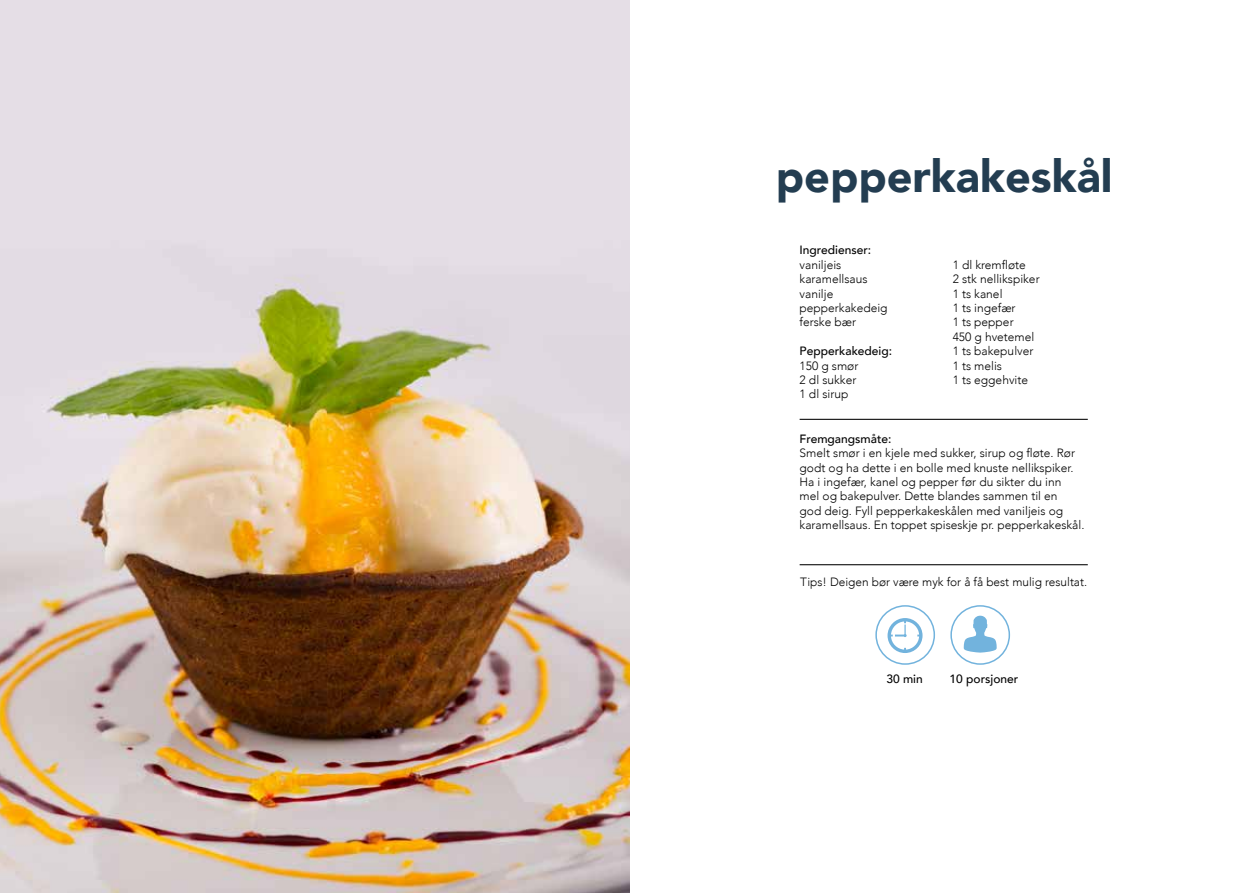
<style>
.page{position:relative;width:1259px;height:893px;background:#fff}
.page>*{position:absolute;margin:0;border:0;box-sizing:border-box;transform-origin:0 0}
.t1{font:900 45px "Avenir";color:#233d51}
.t2{font:300 12px/14.4px "Avenir";color:#000}
.t3{font:500 12px "Avenir";color:#000}
</style>
<div class="page">
<img style="left:0;top:0;width:629px;height:893px">
<hr style="left:799px;top:419px;width:288px;height:1px;background:#000">
<hr style="left:799px;top:564px;width:288px;height:1px;background:#000">
<div style="left:950px;top:605px;width:60px;height:60px;border:2px solid #72b3dd;border-radius:50%"></div>
<div style="left:875px;top:605px;width:60px;height:60px;border:2px solid #72b3dd;border-radius:50%"></div>
<svg style="left:887px;top:618px;width:35px;height:35px"></svg>
<svg style="left:963px;top:616px;width:33px;height:37px"></svg>
<h1 class="t1" style="left:776px;top:138px;width:338px">pepperkakeskål</h1>
<p class="t3" style="left:799px;top:240px;width:73px">Ingredienser:</p>
<p class="t2" style="left:799px;top:257px;width:89px">vaniljeis karamellsaus vanilje pepperkakedeig ferske bær</p>
<p class="t3" style="left:799px;top:341px;width:94px">Pepperkakedeig:</p>
<p class="t2" style="left:799px;top:358px;width:60px">150 g smør<br>2 dl sukker<br>1 dl sirup</p>
<p class="t2" style="left:952px;top:257px;width:88px">1 dl kremfløte<br>2 stk nellikspiker<br>1 ts kanel<br>1 ts ingefær<br>1 ts pepper<br>450 g hvetemel<br>1 ts bakepulver<br>1 ts melis<br>1 ts eggehvite</p>
<p class="t3" style="left:799px;top:428px;width:93px">Fremgangsmåte:</p>
<p class="t2" style="left:799px;top:446px;width:286px">Smelt smør i en kjele med sukker, sirup og fløte. Rør godt og ha dette i en bolle med knuste nellikspiker.<br>Ha i ingefær, kanel og pepper før du sikter du inn<br>mel og bakepulver. Dette blandes sammen til en<br>god deig. Fyll pepperkakeskålen med vaniljeis og karamellsaus. En toppet spiseskje pr. pepperkakeskål.</p>
<p class="t2" style="left:800px;top:575px;width:288px">Tips! Deigen bør være myk for å få best mulig resultat.</p>
<p class="t3" style="left:886px;top:668px;width:38px">30 min</p>
<p class="t3" style="left:949px;top:668px;width:70px">10 porsjoner</p>
</div>
